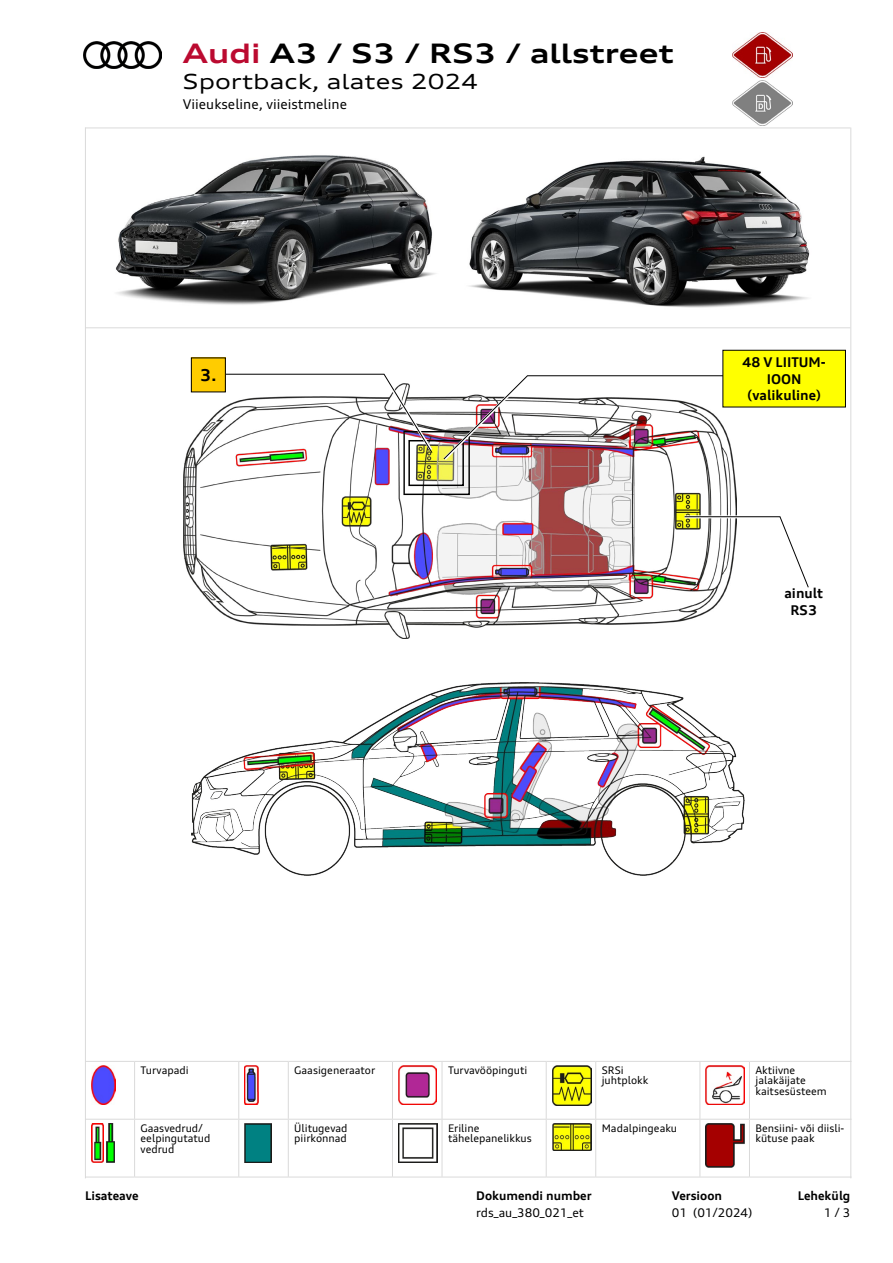
<style>
.page{position:relative;width:893px;height:1263px;background:#fff}
.page>*{position:absolute;margin:0;border:0;box-sizing:border-box;transform-origin:0 0}
.Kopfzeile_Ueberschrift{font:700 expanded 27px "Audi Type";color:#000}
.Kopfzeile_Untertitel{font:expanded 21px "Audi Type";color:#000}
.Kapiteltitel{font:700 16.5px "Audi Type";color:#000}
.Warntext{font:700 13.5px/16.5px "Audi Type";color:#000;text-align:center}
.Text{font:13.5px "Audi Type";color:#000}
.Fusszeile_fett{font:700 12px "Audi Type";color:#000}
.Fusszeile{font:12px "Audi Type";color:#000}
.Legende_Seite_1{font:10.5px/10.5px "Audi Type";color:#000}
.s1{color:#bb0a30}
</style>
<div class="page">
<hr style="left:85px;top:128px;width:765px;height:1px;background:#dadada">
<hr style="left:85px;top:327px;width:765px;height:1px;background:#dadada">
<hr style="left:85px;top:128px;width:1px;height:1050px;background:#dadada">
<hr style="left:850px;top:128px;width:1px;height:1050px;background:#dadada">
<img style="left:184px;top:384px;width:553px;height:254px">
<img style="left:191px;top:682px;width:553px;height:193px">
<img style="left:116px;top:155px;width:320px;height:150px">
<img style="left:469px;top:156px;width:341px;height:152px">
<div style="left:403px;top:431px;width:67px;height:64px;border:2px solid #000"></div>
<svg style="left:404px;top:463px;width:64px;height:31px"></svg>
<div style="left:408px;top:440px;width:56px;height:46px;border:2px solid #000"></div>
<hr style="left:85px;top:1061px;width:50px;height:1px;background:#dadada">
<hr style="left:135px;top:1061px;width:104px;height:1px;background:#dadada">
<hr style="left:134px;top:1062px;width:1px;height:57px;background:#dadada">
<hr style="left:239px;top:1061px;width:49px;height:1px;background:#dadada">
<hr style="left:238px;top:1062px;width:1px;height:57px;background:#dadada">
<hr style="left:288px;top:1061px;width:104px;height:1px;background:#dadada">
<hr style="left:288px;top:1062px;width:1px;height:57px;background:#dadada">
<hr style="left:392px;top:1061px;width:50px;height:1px;background:#dadada">
<hr style="left:392px;top:1062px;width:1px;height:57px;background:#dadada">
<hr style="left:442px;top:1061px;width:104px;height:1px;background:#dadada">
<hr style="left:442px;top:1062px;width:1px;height:57px;background:#dadada">
<hr style="left:546px;top:1061px;width:50px;height:1px;background:#dadada">
<hr style="left:546px;top:1062px;width:1px;height:57px;background:#dadada">
<hr style="left:596px;top:1061px;width:104px;height:1px;background:#dadada">
<hr style="left:595px;top:1062px;width:1px;height:57px;background:#dadada">
<hr style="left:700px;top:1061px;width:49px;height:1px;background:#dadada">
<hr style="left:699px;top:1062px;width:1px;height:57px;background:#dadada">
<hr style="left:749px;top:1061px;width:102px;height:1px;background:#dadada">
<hr style="left:749px;top:1062px;width:1px;height:57px;background:#dadada">
<hr style="left:85px;top:1119px;width:50px;height:1px;background:#dadada">
<hr style="left:135px;top:1119px;width:104px;height:1px;background:#dadada">
<hr style="left:134px;top:1119px;width:1px;height:58px;background:#dadada">
<hr style="left:239px;top:1119px;width:49px;height:1px;background:#dadada">
<hr style="left:238px;top:1119px;width:1px;height:58px;background:#dadada">
<hr style="left:288px;top:1119px;width:104px;height:1px;background:#dadada">
<hr style="left:288px;top:1119px;width:1px;height:58px;background:#dadada">
<hr style="left:546px;top:1119px;width:50px;height:1px;background:#dadada">
<hr style="left:596px;top:1119px;width:104px;height:1px;background:#dadada">
<hr style="left:595px;top:1119px;width:1px;height:58px;background:#dadada">
<hr style="left:700px;top:1119px;width:49px;height:1px;background:#dadada">
<hr style="left:699px;top:1119px;width:1px;height:58px;background:#dadada">
<hr style="left:85px;top:1177px;width:50px;height:1px;background:#dadada">
<hr style="left:135px;top:1177px;width:104px;height:1px;background:#dadada">
<hr style="left:239px;top:1177px;width:49px;height:1px;background:#dadada">
<hr style="left:288px;top:1177px;width:104px;height:1px;background:#dadada">
<hr style="left:546px;top:1177px;width:50px;height:1px;background:#dadada">
<hr style="left:596px;top:1177px;width:104px;height:1px;background:#dadada">
<hr style="left:700px;top:1177px;width:49px;height:1px;background:#dadada">
<hr style="left:749px;top:1119px;width:102px;height:1px;background:#dadada">
<hr style="left:749px;top:1119px;width:1px;height:58px;background:#dadada">
<hr style="left:749px;top:1177px;width:102px;height:1px;background:#dadada">
<hr style="left:392px;top:1119px;width:50px;height:1px;background:#dadada">
<hr style="left:392px;top:1119px;width:1px;height:58px;background:#dadada">
<hr style="left:442px;top:1119px;width:104px;height:1px;background:#dadada">
<hr style="left:442px;top:1119px;width:1px;height:58px;background:#dadada">
<hr style="left:546px;top:1119px;width:1px;height:58px;background:#dadada">
<hr style="left:392px;top:1177px;width:50px;height:1px;background:#dadada">
<hr style="left:442px;top:1177px;width:104px;height:1px;background:#dadada">
<img style="left:91px;top:1066px;width:24px;height:38px">
<img style="left:245px;top:1066px;width:14px;height:38px">
<img style="left:398px;top:1066px;width:39px;height:38px">
<img style="left:552px;top:1066px;width:39px;height:39px">
<img style="left:706px;top:1066px;width:38px;height:38px">
<img style="left:91px;top:1124px;width:12px;height:38px">
<img style="left:107px;top:1124px;width:8px;height:38px">
<img style="left:245px;top:1124px;width:27px;height:38px">
<img style="left:398px;top:1124px;width:39px;height:39px">
<img style="left:552px;top:1124px;width:39px;height:27px">
<img style="left:706px;top:1124px;width:38px;height:43px">
<div style="left:723px;top:350px;width:122px;height:57px;background:#ff0"></div>
<svg style="left:682px;top:514px;width:127px;height:77px"></svg>
<svg style="left:220px;top:371px;width:592px;height:92px"></svg>
<div style="left:191px;top:358px;width:34px;height:34px;background:#fc0"></div>
<div style="left:191px;top:357px;width:35px;height:35px;border:1px solid #000"></div>
<img style="left:84px;top:41px;width:78px;height:27px">
<img style="left:733px;top:33px;width:59px;height:44px">
<img style="left:733px;top:81px;width:59px;height:44px">
<p class="Kopfzeile_Ueberschrift" style="left:183px;top:37px;width:492px"><span class="s1">Audi</span> A3 / S3 / RS3 / allstreet</p>
<p class="Kopfzeile_Untertitel" style="left:183px;top:68px;width:297px">Sportback, alates 2024</p>
<p class="Text" style="left:183px;top:96px;width:166px">Viieukseline, viieistmeline</p>
<p class="Kapiteltitel" style="left:200px;top:365px;width:18px">3.</p>
<p class="Warntext" style="left:742px;top:354px;width:85px">48 V LIITUM-<br>IOON (valikuline)</p>
<p class="Warntext" style="left:784px;top:585px;width:40px">ainult<br>RS3</p>
<p class="Legende_Seite_1" style="left:141px;top:1065px;width:50px">Turvapadi</p>
<p class="Legende_Seite_1" style="left:294px;top:1065px;width:82px">Gaasigeneraator</p>
<p class="Legende_Seite_1" style="left:448px;top:1065px;width:81px">Turvavööpinguti</p>
<p class="Legende_Seite_1" style="left:602px;top:1065px;width:23px">SRSi</p>
<p class="Legende_Seite_1" style="left:602px;top:1075px;width:48px">juhtplokk</p>
<p class="Legende_Seite_1" style="left:755px;top:1065px;width:73px">Aktiivne jalakäijate kaitsesüsteem</p>
<p class="Legende_Seite_1" style="left:141px;top:1122px;width:71px">Gaasvedrud/ eelpingutatud vedrud</p>
<p class="Legende_Seite_1" style="left:294px;top:1122px;width:55px">Ülitugevad piirkonnad</p>
<p class="Legende_Seite_1" style="left:448px;top:1122px;width:85px">Eriline tähelepanelikkus</p>
<p class="Legende_Seite_1" style="left:602px;top:1122px;width:77px">Madalpingeaku</p>
<p class="Legende_Seite_1" style="left:755px;top:1122px;width:90px">Bensiini- või diisli&shy;kütuse paak</p>
<p class="Fusszeile_fett" style="left:85px;top:1188px;width:55px">Lisateave</p>
<p class="Fusszeile_fett" style="left:476px;top:1188px;width:117px">Dokumendi number</p>
<p class="Fusszeile" style="left:476px;top:1205px;width:109px">rds_au_380_021_et</p>
<p class="Fusszeile_fett" style="left:672px;top:1188px;width:52px">Versioon</p>
<p class="Fusszeile" style="left:672px;top:1205px;width:82px">01 (01/2024)</p>
<p class="Fusszeile_fett" style="left:798px;top:1188px;width:54px">Lehekülg</p>
<p class="Fusszeile" style="left:824px;top:1205px;width:28px">1 / 3</p>
</div>
